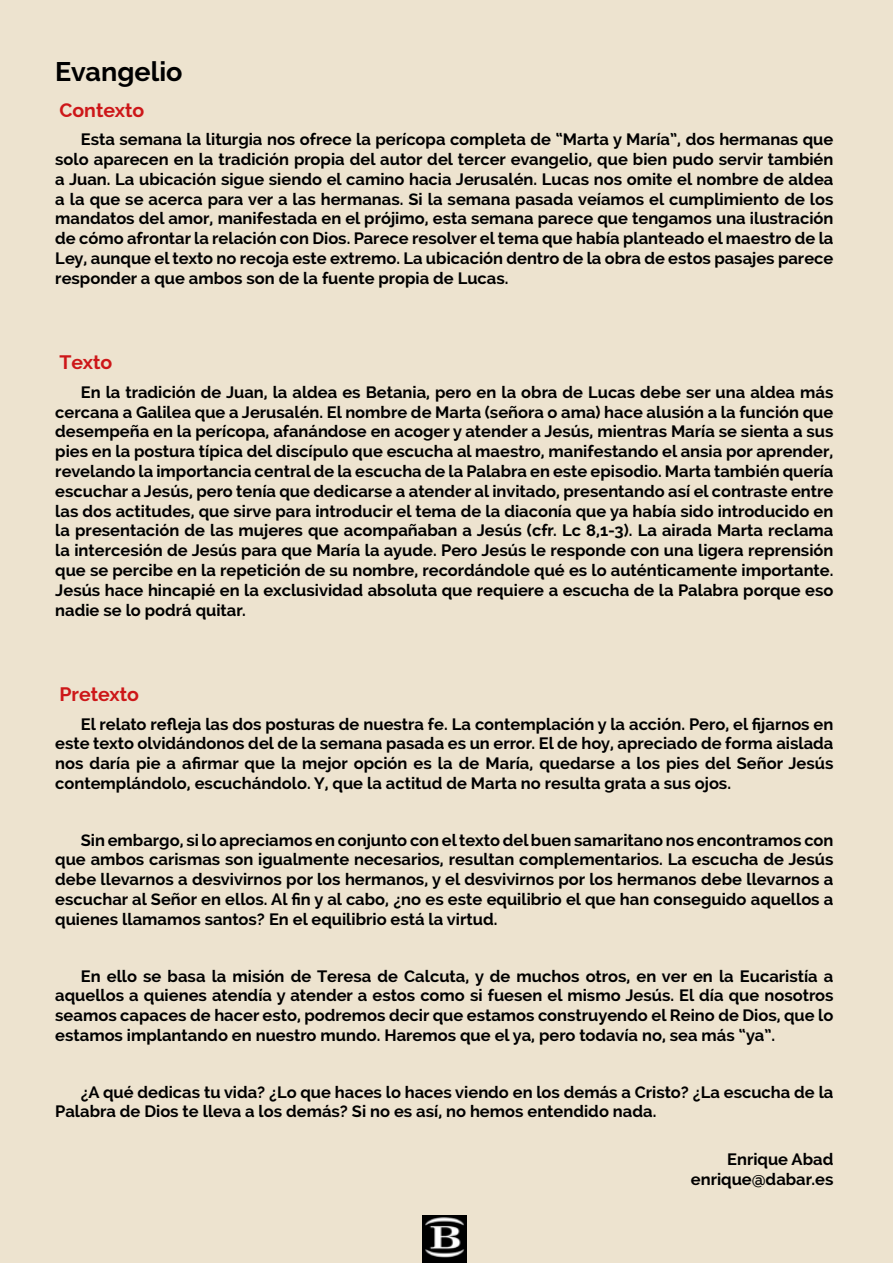
<style>
.page{position:relative;width:893px;height:1263px;background:#ede3cf}
.page>*{position:absolute;margin:0;border:0;box-sizing:border-box;transform-origin:0 0}
.t1{font:700 27px "Raleway";color:#000}
.t2{font:700 19.5px "Raleway";color:#cd1719}
.t3{font:700 16.5px/19.8px "Raleway";color:#000;text-align:justify}
</style>
<div class="page">
<img style="left:422px;top:1216px;width:44px;height:47px">
<h1 class="t1" style="left:55px;top:56px;width:129px">Evangelio</h1>
<p class="t2" style="left:60px;top:99px;width:86px">Contexto</p>
<p class="t3" style="left:55px;top:129px;width:780px;text-indent:26px">Esta semana la liturgia nos ofrece la perícopa completa de “Marta y María”, dos hermanas que solo aparecen en la tradición propia del autor del tercer evangelio, que bien pudo servir también a Juan. La ubicación sigue siendo el camino hacia Jerusalén. Lucas nos omite el nombre de aldea a la que se acerca para ver a las hermanas. Si la semana pasada veíamos el cumplimiento de los mandatos del amor, manifestada en el prójimo, esta semana parece que tengamos una ilustración de cómo afrontar la relación con Dios. Parece resolver el tema que había planteado el maestro de la Ley, aunque el texto no recoja este extremo. La ubicación dentro de la obra de estos pasajes parece responder a que ambos son de la fuente propia de Lucas.</p>
<p class="t2" style="left:60px;top:351px;width:54px">Texto</p>
<p class="t3" style="left:55px;top:382px;width:780px;text-indent:26px">En la tradición de Juan, la aldea es Betania, pero en la obra de Lucas debe ser una aldea más cercana a Galilea que a Jerusalén. El nombre de Marta (señora o ama) hace alusión a la función que desempeña en la perícopa, afanándose en acoger y atender a Jesús, mientras María se sienta a sus pies en la postura típica del discípulo que escucha al maestro, manifestando el ansia por aprender, revelando la importancia central de la escucha de la Palabra en este episodio. Marta también quería escuchar a Jesús, pero tenía que dedicarse a atender al invitado, presentando así el contraste entre las dos actitudes, que sirve para introducir el tema de la diaconía que ya había sido introducido en la presentación de las mujeres que acompañaban a Jesús (cfr. Lc 8,1-3). La airada Marta reclama la intercesión de Jesús para que María la ayude. Pero Jesús le responde con una ligera reprensión que se percibe en la repetición de su nombre, recordándole qué es lo auténticamente importante.<br>Jesús hace hincapié en la exclusividad absoluta que requiere a escucha de la Palabra porque eso nadie se lo podrá quitar.</p>
<p class="t2" style="left:60px;top:683px;width:81px">Pretexto</p>
<p class="t3" style="left:55px;top:714px;width:780px;text-indent:26px">El relato refleja las dos posturas de nuestra fe. La contemplación y la acción. Pero, el fijarnos en este texto olvidándonos del de la semana pasada es un error. El de hoy, apreciado de forma aislada nos daría pie a afirmar que la mejor opción es la de María, quedarse a los pies del Señor Jesús contemplándolo, escuchándolo. Y, que la actitud de Marta no resulta grata a sus ojos.</p>
<p class="t3" style="left:55px;top:830px;width:780px;text-indent:26px">Sin embargo, si lo apreciamos en conjunto con el texto del buen samaritano nos encontramos con que ambos carismas son igualmente necesarios, resultan complementarios. La escucha de Jesús debe llevarnos a desvivirnos por los hermanos, y el desvivirnos por los hermanos debe llevarnos a escuchar al Señor en ellos. Al fin y al cabo, ¿no es este equilibrio el que han conseguido aquellos a quienes llamamos santos? En el equilibrio está la virtud.</p>
<p class="t3" style="left:55px;top:966px;width:780px;text-indent:26px">En ello se basa la misión de Teresa de Calcuta, y de muchos otros, en ver en la Eucaristía a aquellos a quienes atendía y atender a estos como si fuesen el mismo Jesús. El día que nosotros seamos capaces de hacer esto, podremos decir que estamos construyendo el Reino de Dios, que lo estamos implantando en nuestro mundo. Haremos que el ya, pero todavía no, sea más “ya”.</p>
<p class="t3" style="left:55px;top:1082px;width:780px;text-indent:26px">¿A qué dedicas tu vida? ¿Lo que haces lo haces viendo en los demás a Cristo? ¿La escucha de la<br>Palabra de Dios te lleva a los demás? Si no es así, no hemos entendido nada.</p>
<p class="t3" style="left:691px;top:1150px;width:144px;text-align:right">Enrique Abad enrique@dabar.es</p>
</div>
